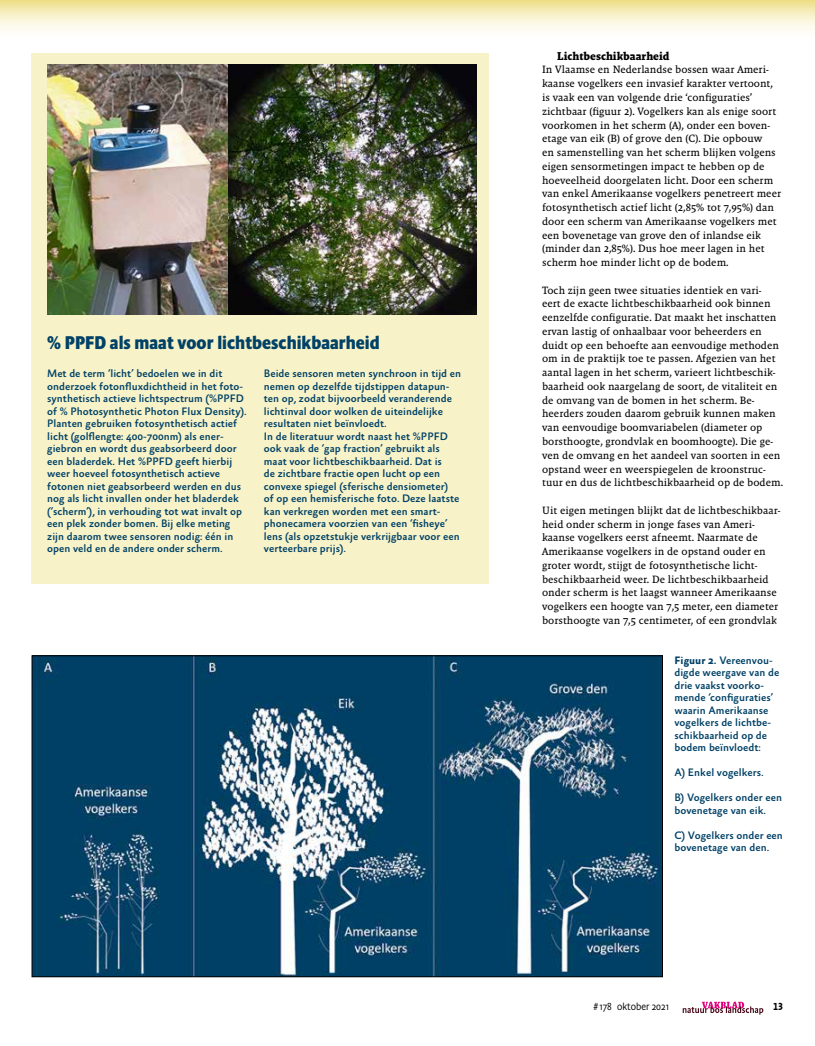
<style>
.page{position:relative;width:815px;height:1046px;background:#fff}
.page>*{position:absolute;margin:0;border:0;box-sizing:border-box;transform-origin:0 0}
.t1{font:700 18.75px "Absara Sans Head";color:#004166}
.t2{font:700 11.5px "Malaga";color:#000}
.t3{font:500 11px/12.5px "Absara Sans";color:#004166}
.t4{font:10.75px/13.8px "Malaga Reg";color:#000}
.t5{font:300 10.38px "Absara Sans Head";color:#000}
.t6{font:500 10.38px "Absara Sans TF Head";color:#000}
.s1{font-weight:700}
</style>
<div class="page">
<svg style="left:683px;top:1001px;width:80px;height:13px"></svg>
<div style="left:32px;top:53px;width:457px;height:530px;background:#f8f2c8"></div>
<img style="left:47px;top:65px;width:430px;height:249px">
<img style="left:34px;top:657px;width:627px;height:317px">
<svg style="left:0;top:0;width:815px;height:31px;background:#f6efc5"></svg>
<h1 class="t1" style="left:47px;top:331px;width:334px">% PPFD als maat voor lichtbeschikbaarheid</h1>
<p class="t3" style="left:47px;top:367px;width:201px">Met de term ‘licht’ bedoelen we in dit onderzoek fotonfluxdichtheid in het foto&shy;synthetisch actieve lichtspectrum (%PPFD of % Photosynthetic Photon Flux Density).<br>Planten gebruiken fotosynthetisch actief licht (golflengte: 400-700nm) als ener&shy;giebron en wordt dus geabsorbeerd door een bladerdek. Het %PPFD geeft hierbij weer hoeveel fotosynthetisch actieve fotonen niet geabsorbeerd werden en dus nog als licht invallen onder het bladerdek (‘scherm’), in verhouding tot wat invalt op een plek zonder bomen. Bij elke meting zijn daarom twee sensoren nodig: één in open veld en de andere onder scherm.</p>
<p class="t3" style="left:264px;top:367px;width:199px">Beide sensoren meten synchroon in tijd en nemen op dezelfde tijdstippen datapun&shy;ten op, zodat bijvoorbeeld veranderende lichtinval door wolken de uiteindelijke resultaten niet beïnvloedt.<br>In de literatuur wordt naast het %PPFD ook vaak de ‘gap fraction’ gebruikt als maat voor lichtbeschikbaarheid. Dat is<br>de zichtbare fractie open lucht op een convexe spiegel (sferische densiometer)<br>of op een hemisferische foto. Deze laatste kan verkregen worden met een smart&shy;phonecamera voorzien van een ‘fisheye’ lens (als opzetstukje verkrijgbaar voor een verteerbare prijs).</p>
<p class="t2" style="left:557px;top:49px;width:114px">Lichtbeschikbaarheid</p>
<p class="t4" style="left:542px;top:63px;width:240px">In Vlaamse en Nederlandse bossen waar Ameri&shy;kaanse vogelkers een invasief karakter vertoont, is vaak een van volgende drie ‘configuraties’ zichtbaar (figuur 2). Vogelkers kan als enige soort voorkomen in het scherm (A), onder een boven&shy;etage van eik (B) of grove den (C). Die opbouw<br>en samenstelling van het scherm blijken volgens eigen sensormetingen impact te hebben op de hoeveelheid doorgelaten licht. Door een scherm van enkel Amerikaanse vogelkers penetreert meer fotosynthetisch actief licht (2,85% tot 7,95%) dan door een scherm van Amerikaanse vogelkers met een bovenetage van grove den of inlandse eik (minder dan 2,85%). Dus hoe meer lagen in het scherm hoe minder licht op de bodem.</p>
<p class="t4" style="left:542px;top:283px;width:242px">Toch zijn geen twee situaties identiek en vari-<br>eert de exacte lichtbeschikbaarheid ook binnen eenzelfde configuratie. Dat maakt het inschatten ervan lastig of onhaalbaar voor beheerders en duidt op een behoefte aan eenvoudige methoden om in de praktijk toe te passen. Afgezien van het aantal lagen in het scherm, varieert lichtbeschik&shy;baarheid ook naargelang de soort, de vitaliteit en de omvang van de bomen in het scherm. Be&shy;heerders zouden daarom gebruik kunnen maken van eenvoudige boomvariabelen (diameter op borsthoogte, grondvlak en boomhoogte). Die ge&shy;ven de omvang en het aandeel van soorten in een opstand weer en weerspiegelen de kroonstruc&shy;tuur en dus de lichtbeschikbaarheid op de bodem.</p>
<p class="t4" style="left:542px;top:503px;width:240px">Uit eigen metingen blijkt dat de lichtbeschikbaar&shy;heid onder scherm in jonge fases van Ameri&shy;kaanse vogelkers eerst afneemt. Naarmate de Amerikaanse vogelkers in de opstand ouder en groter wordt, stijgt de fotosynthetische licht&shy;beschikbaarheid weer. De lichtbeschikbaarheid onder scherm is het laagst wanneer Amerikaanse vogelkers een hoogte van 7,5 meter, een diameter borsthoogte van 7,5 centimeter, of een grondvlak</p>
<p class="t3" style="left:674px;top:654px;width:106px"><span class="s1">Figuur 2.</span> Vereenvou&shy;digde weergave van de drie vaakst voorko&shy;mende ‘configuraties’ waarin Amerikaanse vogelkers de lichtbe&shy;schikbaarheid op de bodem beïnvloedt:</p>
<p class="t3" style="left:674px;top:766px;width:91px">A) Enkel vogelkers.</p>
<p class="t3" style="left:674px;top:791px;width:109px">B) Vogelkers onder een bovenetage van eik.</p>
<p class="t3" style="left:674px;top:829px;width:110px">C) Vogelkers onder een bovenetage van den.</p>
<p class="t5" style="left:593px;top:999px;width:77px"># 178 oktober 2021</p>
<p class="t6" style="left:773px;top:999px;width:11px">13</p>
</div>
